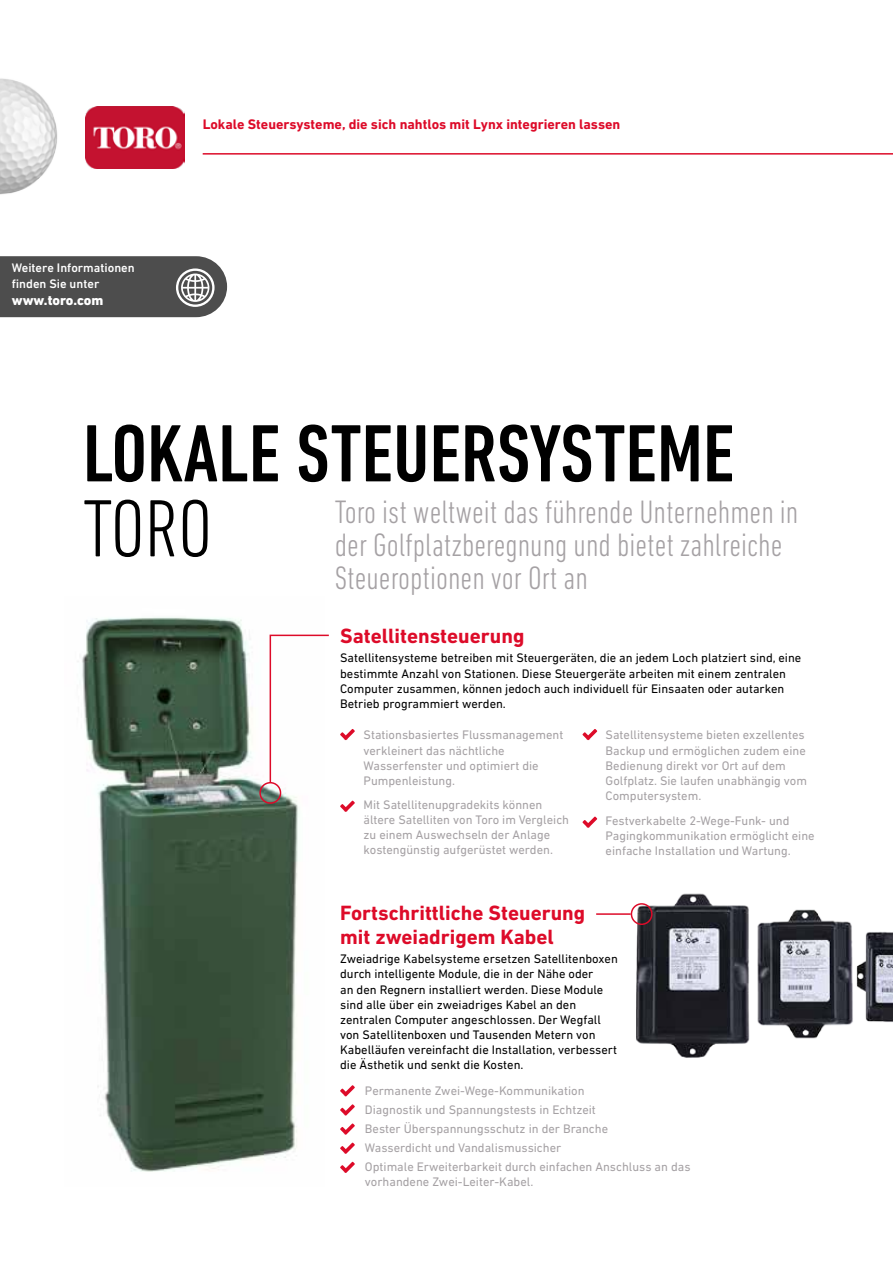
<style>
.page{position:relative;width:893px;height:1263px;background:#fff}
.page>*{position:absolute;margin:0;border:0;box-sizing:border-box;transform-origin:0 0}
.t1{font:500 condensed 82.5px "DIN Next LT Pro";color:#000}
.t2{font:300 condensed 82.5px "DIN Next LT Pro";color:#000}
.t3{font:300 condensed 33px/33px "DIN Next LT Pro";color:#a5a1a4}
.t4{font:700 21px/24px "DIN Next LT Pro";color:#dd0b29}
.t5{font:700 14.1px "DIN Next LT Pro";color:#dd0b29}
.t6{font:800 14.1px "DIN Next LT Pro";color:#fff}
.t7{font:12.6px/15.1px "DIN Next LT Pro";color:#a5a1a4}
.t8{font:12.6px/15.1px "DIN Next LT Pro";color:#000}
.t9{font:500 12.6px/15.1px "DIN Next LT Pro";color:#fff}
</style>
<div class="page">
<img style="left:0;top:78px;width:57px;height:117px">
<hr style="left:203px;top:153px;width:690px;height:2px;background:#dd0b29">
<img style="left:85px;top:106px;width:100px;height:62px">
<svg style="left:340px;top:1085px;width:15px;height:11px"></svg>
<svg style="left:340px;top:1104px;width:15px;height:11px"></svg>
<svg style="left:340px;top:1123px;width:15px;height:12px"></svg>
<svg style="left:340px;top:1143px;width:15px;height:11px"></svg>
<svg style="left:340px;top:1162px;width:15px;height:11px"></svg>
<img style="left:82px;top:617px;width:217px;height:555px">
<div style="left:259px;top:782px;width:22px;height:22px;border:2px solid #dd0b29;border-radius:50%"></div>
<svg style="left:269px;top:634px;width:60px;height:150px"></svg>
<svg style="left:583px;top:729px;width:14px;height:11px"></svg>
<svg style="left:583px;top:817px;width:14px;height:11px"></svg>
<svg style="left:340px;top:729px;width:15px;height:11px"></svg>
<svg style="left:340px;top:801px;width:15px;height:11px"></svg>
<hr style="left:596px;top:913px;width:35px;height:2px;background:#dd0b29">
<img style="left:624px;top:893px;width:269px;height:165px">
<div style="left:631px;top:903px;width:22px;height:22px;border:2px solid #dd0b29;border-radius:50%"></div>
<svg style="left:0;top:256px;width:227px;height:61px;background:#5a5a5a"></svg>
<p class="t9" style="left:12px;top:260px;width:124px">Weitere Informationen finden Sie unter</p>
<p class="t6" style="left:12px;top:291px;width:93px">www.toro.com</p>
<p class="t5" style="left:203px;top:116px;width:419px">Lokale Steuersysteme, die sich nahtlos mit Lynx integrieren lassen</p>
<h1 class="t1" style="left:83px;top:407px;width:653px">LOKALE STEUERSYSTEME</h1>
<h1 class="t2" style="left:83px;top:482px;width:131px">TORO</h1>
<h2 class="t3" style="left:335px;top:495px;width:465px">Toro ist weltweit das führende Unternehmen in der Golfplatzberegnung und bietet zahlreiche<br>Steueroptionen vor Ort an</h2>
<h3 class="t4" style="left:340px;top:624px;width:186px">Satellitensteuerung</h3>
<p class="t8" style="left:340px;top:650px;width:463px">Satellitensysteme betreiben mit Steuergeräten, die an jedem Loch platziert sind, eine bestimmte Anzahl von Stationen. Diese Steuergeräte arbeiten mit einem zentralen Computer zusammen, können jedoch auch individuell für Einsaaten oder autarken Betrieb programmiert werden.</p>
<p class="t7" style="left:606px;top:727px;width:203px">Satellitensysteme bieten exzellentes<br>Backup und ermöglichen zudem eine<br>Bedienung direkt vor Ort auf dem<br>Golfplatz. Sie laufen unabhängig vom<br>Computersystem.</p>
<p class="t7" style="left:364px;top:727px;width:201px">Stationsbasiertes Flussmanagement verkleinert das nächtliche<br>Wasserfenster und optimiert die<br>Pumpenleistung.</p>
<p class="t7" style="left:364px;top:797px;width:207px">Mit Satellitenupgradekits können ältere Satelliten von Toro im Vergleich zu einem Auswechseln der Anlage kostengünstig aufgerüstet werden.</p>
<p class="t7" style="left:606px;top:812px;width:211px">Festverkabelte 2-Wege-Funk- und<br>Pagingkommunikation ermöglicht eine einfache Installation und Wartung.</p>
<h3 class="t4" style="left:340px;top:901px;width:247px">Fortschrittliche Steuerung mit zweiadrigem Kabel</h3>
<p class="t8" style="left:340px;top:951px;width:279px">Zweiadrige Kabelsysteme ersetzen Satellitenboxen durch intelligente Module, die in der Nähe oder<br>an den Regnern installiert werden. Diese Module sind alle über ein zweiadriges Kabel an den zentralen Computer angeschlossen. Der Wegfall von Satellitenboxen und Tausenden Metern von Kabelläufen vereinfacht die Installation, verbessert die Ästhetik und senkt die Kosten.</p>
<p class="t7" style="left:365px;top:1081px;width:327px;line-height:18.9px">Permanente Zwei-Wege-Kommunikation<br>Diagnostik und Spannungstests in Echtzeit<br>Bester Überspannungsschutz in der Branche<br>Wasserdicht und Vandalismussicher<br>Optimale Erweiterbarkeit durch einfachen Anschluss an das</p>
<p class="t7" style="left:365px;top:1174px;width:170px">vorhandene Zwei-Leiter-Kabel.</p>
</div>
